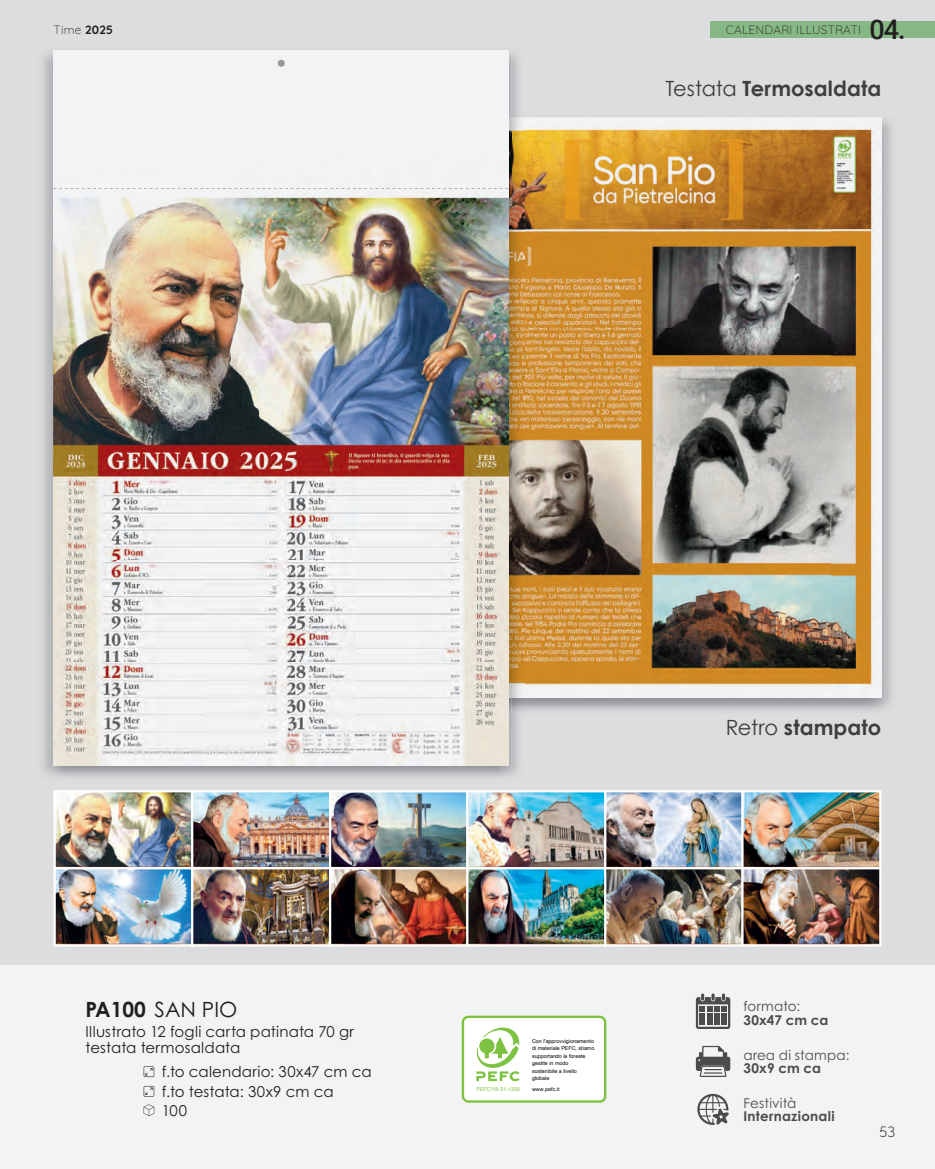
<style>
.page{position:relative;width:935px;height:1169px;background:#fff}
.page>*{position:absolute;margin:0;border:0;box-sizing:border-box;transform-origin:0 0}
.t1{font:500 27px "Roboto";color:#231f20}
.t2{font:700 21px "Century Gothic";letter-spacing:.005em;color:#3e3e3f}
.t3{font:21px "Century Gothic Pro";color:#231f20}
.t4{font:15px/19.5px "Century Gothic Pro";letter-spacing:.01em;color:#231f20}
.t5{font:300 15px "Greycliff CF";color:#3e3e3f}
.t6{font:700 13.5px "Century Gothic Pro";letter-spacing:.02em;color:#4b4c4d}
.t7{font:13.5px "Century Gothic Pro";letter-spacing:.015em;color:#4b4c4d}
.t8{font:300 12px "Quicksand";letter-spacing:.02em;color:#231f20}
.t9{font:5.4px/7.5px "Arial Unicode MS";color:#000}
.t10{font:5.4px "Arial Unicode MS";color:#7ec241}
.s1{font-weight:700}
.s2{font-weight:400}
</style>
<div class="page">
<div style="left:0;top:965px;width:935px;height:204px;background:#f2f3f4"></div>
<div style="left:0;top:0;width:935px;height:965px;background:#dcdddf"></div>
<img style="left:524px;top:117px;width:367px;height:594px">
<img style="left:524px;top:118px;width:357px;height:580px">
<img style="left:511px;top:54px;width:13px;height:720px">
<img style="left:50px;top:729px;width:461px;height:51px">
<img style="left:50px;top:48px;width:50px;height:681px">
<img style="left:508px;top:119px;width:3px;height:610px">
<img style="left:461px;top:48px;width:50px;height:66px">
<svg style="left:508px;top:713px;width:16px;height:1px"></svg>
<svg style="left:508px;top:114px;width:16px;height:5px"></svg>
<img style="left:54px;top:50px;width:454px;height:715px">
<div style="left:278px;top:60px;width:7px;height:7px;background:#939598;border-radius:50%"></div>
<svg style="left:54px;top:188px;width:454px;height:1px"></svg>
<img style="left:54px;top:790px;width:827px;height:156px">
<svg style="left:144px;top:1066px;width:10px;height:11px"></svg>
<svg style="left:144px;top:1085px;width:10px;height:11px"></svg>
<svg style="left:144px;top:1104px;width:10px;height:12px"></svg>
<svg style="left:696px;top:993px;width:34px;height:36px"></svg>
<svg style="left:696px;top:1045px;width:34px;height:32px"></svg>
<svg style="left:697px;top:1093px;width:32px;height:32px"></svg>
<div style="left:463px;top:1016px;width:142px;height:85px;background:#fff;border-radius:5px"></div>
<div style="left:462px;top:1015px;width:144px;height:87px;border:2px solid #7ec241;border-radius:5px"></div>
<svg style="left:476px;top:1027px;width:44px;height:54px"></svg>
<div style="left:710px;top:21px;width:225px;height:16px;background:#86b885"></div>
<h3 class="t8" style="left:54px;top:20px;width:61px">Time <span class="s1">2025</span></h3>
<h3 class="t8" style="left:726px;top:20px;width:137px">CALENDARI ILLUSTRATI</h3>
<h1 class="t1" style="left:869px;top:11px;width:38px">04.</h1>
<h2 class="t2" style="left:665px;top:75px;width:217px"><span class="s2">Testata</span> Termosaldata</h2>
<h2 class="t3" style="left:86px;top:996px;width:153px"><span class="s1">PA100</span> SAN PIO</h2>
<h3 class="t4" style="left:86px;top:1023px;width:270px;line-height:16.5px">Illustrato 12 fogli carta patinata 70 gr testata termosaldata</h3>
<h3 class="t4" style="left:162px;top:1061px;width:211px">f.to calendario: 30x47 cm ca f.to testata: 30x9 cm ca<br>100</h3>
<p class="t10" style="left:476px;top:1084px;width:45px">PEFC/18-31-1309</p>
<p class="t9" style="left:532px;top:1036px;width:64px">Con l'approvvigionamento di materiale PEFC, stiamo supportando le foreste gestite in modo sostenibile a livello globale</p>
<p class="t9" style="left:532px;top:1084px;width:29px">www.pefc.it</p>
<h2 class="t2" style="left:725px;top:714px;width:157px"><span class="s2">Retro</span> stampato</h2>
<h3 class="t7" style="left:743px;top:998px;width:58px">formato:</h3>
<h3 class="t6" style="left:743px;top:1011px;width:86px">30x47 cm ca</h3>
<h3 class="t7" style="left:743px;top:1046px;width:108px">area di stampa:</h3>
<h3 class="t6" style="left:743px;top:1059px;width:79px">30x9 cm ca</h3>
<h3 class="t7" style="left:743px;top:1094px;width:55px">Festività</h3>
<h3 class="t6" style="left:743px;top:1107px;width:93px">Internazionali</h3>
<h3 class="t5" style="left:879px;top:1123px;width:17px">53</h3>
</div>
